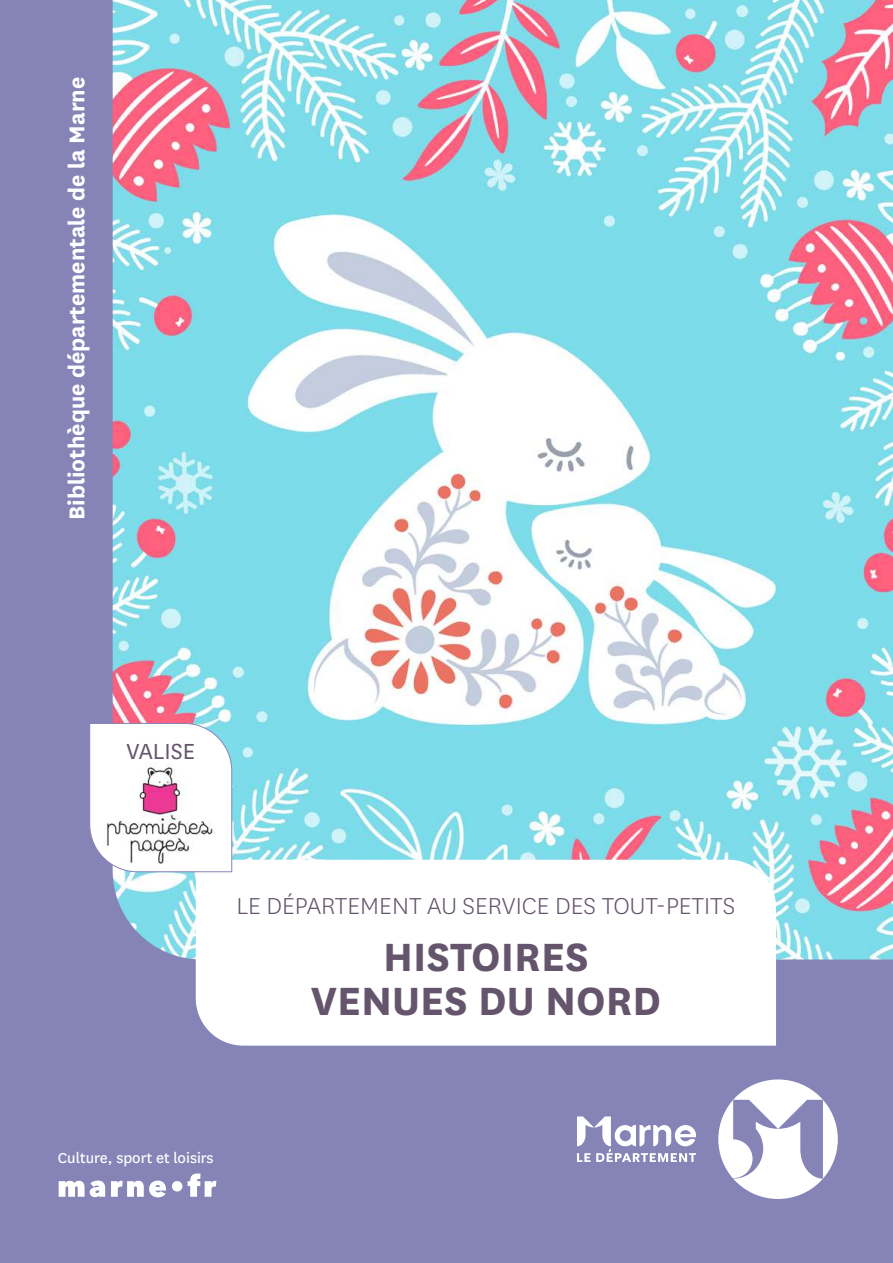
<style>
.page{position:relative;width:893px;height:1263px;background:#8684b7}
.page>*{position:absolute;margin:0;border:0;box-sizing:border-box;transform-origin:0 0}
.t1{font:700 46.05px/43.5px "National";color:#64556d;text-align:center}
.t2{font:300 27px "National";color:#64556d}
.t3{font:25.5px "National";color:#64556d}
.t4{font:700 25.05px "National";color:#fff}
.t5{font:16.8px "National";color:#fff}
</style>
<div class="page">
<img style="left:113px;top:0;width:780px;height:959px">
<div style="left:196px;top:860px;width:580px;height:186px;background:#fff"></div>
<svg style="left:718px;top:1079px;width:120px;height:120px"></svg>
<svg style="left:577px;top:1116px;width:119px;height:46px"></svg>
<svg style="left:59px;top:1180px;width:46px;height:17px"></svg>
<svg style="left:111px;top:1180px;width:55px;height:17px"></svg>
<svg style="left:172px;top:1181px;width:10px;height:10px"></svg>
<svg style="left:188px;top:1173px;width:28px;height:24px"></svg>
<svg style="left:90px;top:723px;width:142px;height:149px;background:#eff3f8"></svg>
<img style="left:103px;top:762px;width:112px;height:105px">
<p class="t4" style="left:59px;top:520px;width:445px;rotate:-90deg">Bibliothèque départementale de la Marne</p>
<p class="t3" style="left:126px;top:735px;width:70px">VALISE</p>
<p class="t2" style="left:236px;top:889px;width:500px">LE DÉPARTEMENT AU SERVICE DES TOUT-PETITS</p>
<h1 class="t1" style="left:311px;top:932px;width:352px">HISTOIRES<br>VENUES DU NORD</h1>
<p class="t5" style="left:58px;top:1147px;width:157px">Culture, sport et loisirs</p>
</div>
